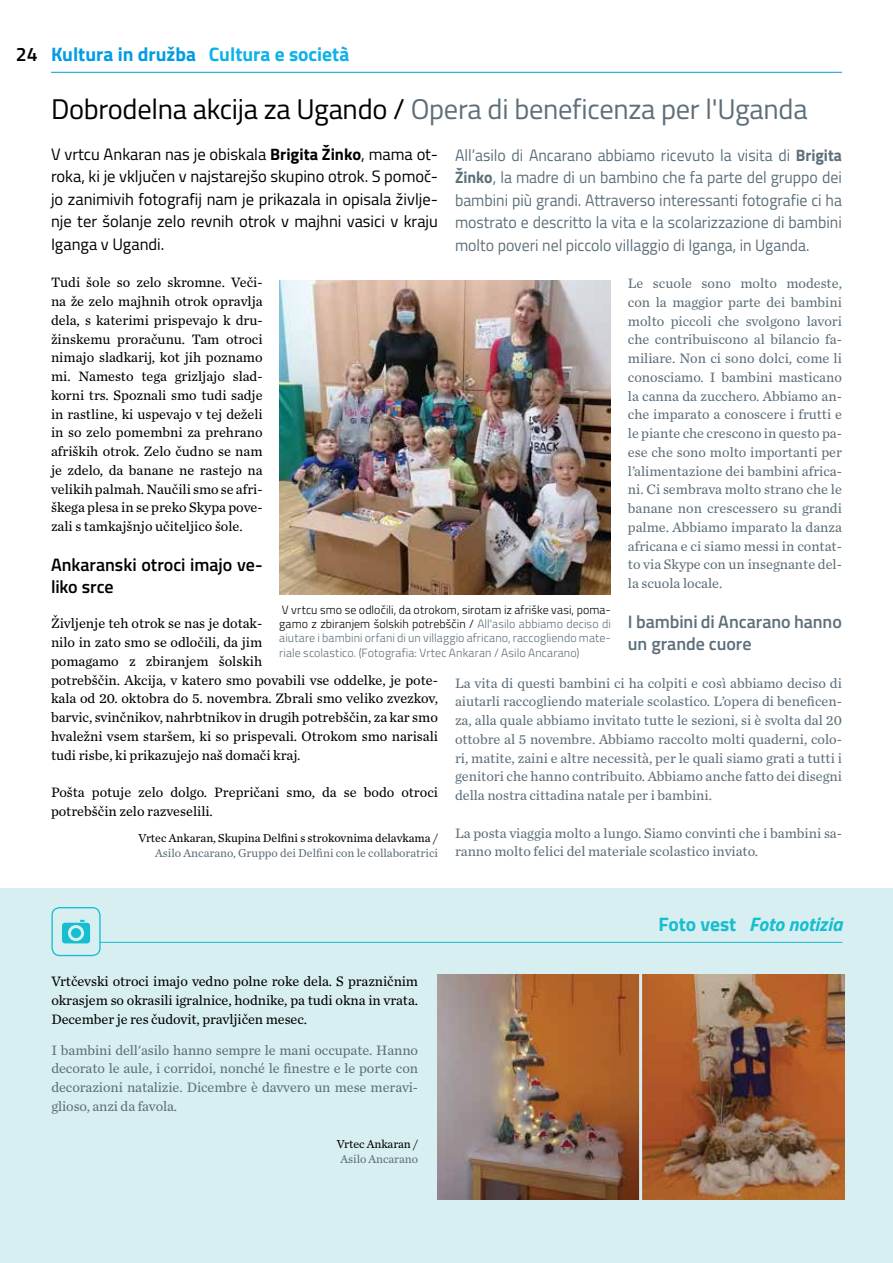
<style>
.page{position:relative;width:893px;height:1263px;background:#fff}
.page>*{position:absolute;margin:0;border:0;box-sizing:border-box;transform-origin:0 0}
.t1{font:28.5px "Titillium";letter-spacing:-.01em;color:#5d6f7a}
.t2{font:700 19.5px "Titillium";color:#009de1}
.t3{font:italic 700 19.5px "Titillium";color:#16becf}
.t4{font:600 18px/21.6px "Titillium";letter-spacing:-.005em;color:#5d6f7a}
.t5{font:600 18px/21.6px "Titillium";letter-spacing:-.005em;color:#000}
.t6{font:16.5px/22.5px "Titillium";color:#5d6f7a;text-align:justify;scale:.96 1}
.t7{font:16.5px/22.5px "Titillium";color:#000;text-align:justify}
.t8{font:14.25px/18.8px "Chronicle Text G2";color:#5d6f7a;text-align:justify}
.t9{font:14.25px/18.8px "Chronicle Text G2";color:#000;text-align:justify}
.t10{font:300 12px/14.4px "Titillium";letter-spacing:.01em;color:#5d6f7a;text-align:justify}
.t11{font:12px "Chronicle Text G2";color:#000}
.t12{font:12px "Chronicle Text G2";color:#5d6f7a}
.s1{font-weight:600;color:#000}
.s2{color:#0fb2e8}
.s3{color:#000}
.s4{font-weight:700}
.s5{font-style:normal}
</style>
<div class="page">
<hr style="left:51px;top:72px;width:791px;height:1px;background:#009de1">
<img style="left:280px;top:280px;width:331px;height:315px">
<div style="left:0;top:889px;width:893px;height:374px;background:#d8eff2"></div>
<hr style="left:100px;top:942px;width:742px;height:1px;background:#16becf">
<svg style="left:62px;top:919px;width:28px;height:24px"></svg>
<div style="left:51px;top:907px;width:50px;height:49px;border:1px solid #16becf;border-radius:8px"></div>
<img style="left:438px;top:975px;width:406px;height:224px">
<hr style="left:639px;top:969px;width:3px;height:256px;background:#d8eff2">
<h2 class="t2" style="left:16px;top:40px;width:335px"><span class="s1">24</span> Kultura in družba <span class="s2">Cultura e società</span></h2>
<h1 class="t1" style="left:51px;top:88px;width:758px"><span class="s3">Dobrodelna akcija za Ugando /</span> Opera di beneficenza per l'Uganda</h1>
<p class="t6" style="left:455px;top:143px;width:405px">All’asilo di Ancarano abbiamo ricevuto la visita di <span class="s4">Brigita Žinko</span>, la madre di un bambino che fa parte del gruppo dei bambini più grandi. Attraverso interessanti fotografie ci ha mostrato e descritto la vita e la scolarizzazione di bambini molto poveri nel piccolo villaggio di Iganga, in Uganda.</p>
<p class="t8" style="left:628px;top:273px;width:216px">Le scuole sono molto modeste, con la maggior parte dei bambini molto piccoli che svolgono lavori che contribuiscono al bilancio fa&shy;miliare. Non ci sono dolci, come li conosciamo. I bambini masticano la canna da zucchero. Abbiamo an&shy;che imparato a conoscere i frutti e le piante che crescono in questo pa&shy;ese che sono molto importanti per l’alimentazione dei bambini africa&shy;ni. Ci sembrava molto strano che le banane non crescessero su grandi palme. Abbiamo imparato la danza africana e ci siamo messi in contat&shy;to via Skype con un insegnante del&shy;la scuola locale.</p>
<p class="t4" style="left:628px;top:610px;width:216px">I bambini di Ancarano hanno un grande cuore</p>
<p class="t8" style="left:455px;top:673px;width:388px">La vita di questi bambini ci ha colpiti e così abbiamo deciso di aiutarli raccogliendo materiale scolastico. L’opera di beneficen&shy;za, alla quale abbiamo invitato tutte le sezioni, si è svolta dal 20 ottobre al 5 novembre. Abbiamo raccolto molti quaderni, colo&shy;ri, matite, zaini e altre necessità, per le quali siamo grati a tutti i genitori che hanno contribuito. Abbiamo anche fatto dei disegni della nostra cittadina natale per i bambini.</p>
<p class="t8" style="left:455px;top:823px;width:388px">La posta viaggia molto a lungo. Siamo convinti che i bambini sa&shy;ranno molto felici del materiale scolastico inviato.</p>
<p class="t7" style="left:51px;top:142px;width:388px">V vrtcu Ankaran nas je obiskala <span class="s4">Brigita Žinko</span>, mama ot&shy;roka, ki je vključen v najstarejšo skupino otrok. S pomoč&shy;jo zanimivih fotografij nam je prikazala in opisala življe&shy;nje ter šolanje zelo revnih otrok v majhni vasici v kraju Iganga v Ugandi.</p>
<p class="t9" style="left:51px;top:272px;width:213px">Tudi šole so zelo skromne. Veči&shy;na že zelo majhnih otrok opravlja dela, s katerimi prispevajo k dru&shy;žinskemu proračunu. Tam otroci nimajo sladkarij, kot jih poznamo mi. Namesto tega grizljajo slad&shy;korni trs. Spoznali smo tudi sadje in rastline, ki uspevajo v tej deželi in so zelo pomembni za prehrano afriških otrok. Zelo čudno se nam je zdelo, da banane ne rastejo na velikih palmah. Naučili smo se afri&shy;škega plesa in se preko Skypa pove&shy;zali s tamkajšnjo učiteljico šole.</p>
<p class="t5" style="left:51px;top:553px;width:213px">Ankaranski otroci imajo ve&shy;liko srce</p>
<p class="t9" style="left:51px;top:613px;width:388px;text-align:left">Življenje teh otrok se nas je dotak-<br>nilo in zato smo se odločili, da jim<br>pomagamo z zbiranjem šolskih<br>potrebščin. Akcija, v katero smo povabili vse oddelke, je pote&shy;kala od 20. oktobra do 5. novembra. Zbrali smo veliko zvezkov, barvic, svinčnikov, nahrbtnikov in drugih potrebščin, za kar smo hvaležni vsem staršem, ki so prispevali. Otrokom smo narisali tudi risbe, ki prikazujejo naš domači kraj.</p>
<p class="t9" style="left:51px;top:782px;width:388px">Pošta potuje zelo dolgo. Prepričani smo, da se bodo otroci potrebščin zelo razveselili.</p>
<p class="t11" style="left:139px;top:829px;width:301px">Vrtec Ankaran, Skupina Delfini s strokovnima delavkama /</p>
<p class="t12" style="left:155px;top:843px;width:284px">Asilo Ancarano, Gruppo dei Delfini con le collaboratrici</p>
<p class="t10" style="left:279px;top:601px;width:333px"><span class="s3">V vrtcu smo se odločili, da otrokom, sirotam iz afriške vasi, poma&shy;gamo z zbiranjem šolskih potrebščin /</span> All'asilo abbiamo deciso di aiutare i bambini orfani di un villaggio africano, raccogliendo mate&shy;riale scolastico. (Fotografia: Vrtec Ankaran / Asilo Ancarano)</p>
<p class="t9" style="left:51px;top:971px;width:368px">Vrtčevski otroci imajo vedno polne roke dela. S prazničnim okrasjem so okrasili igralnice, hodnike, pa tudi okna in vrata.<br>December je res čudovit, pravljičen mesec.</p>
<p class="t8" style="left:51px;top:1040px;width:368px">I bambini dell'asilo hanno sempre le mani occupate. Hanno decorato le aule, i corridoi, nonché le finestre e le porte con decorazioni natalizie. Dicembre è davvero un mese meravi&shy;glioso, anzi da favola.</p>
<p class="t11" style="left:337px;top:1135px;width:83px">Vrtec Ankaran /</p>
<p class="t12" style="left:340px;top:1150px;width:79px">Asilo Ancarano</p>
<h2 class="t3" style="left:658px;top:909px;width:185px"><span class="s5">Foto vest</span> Foto notizia</h2>
</div>
